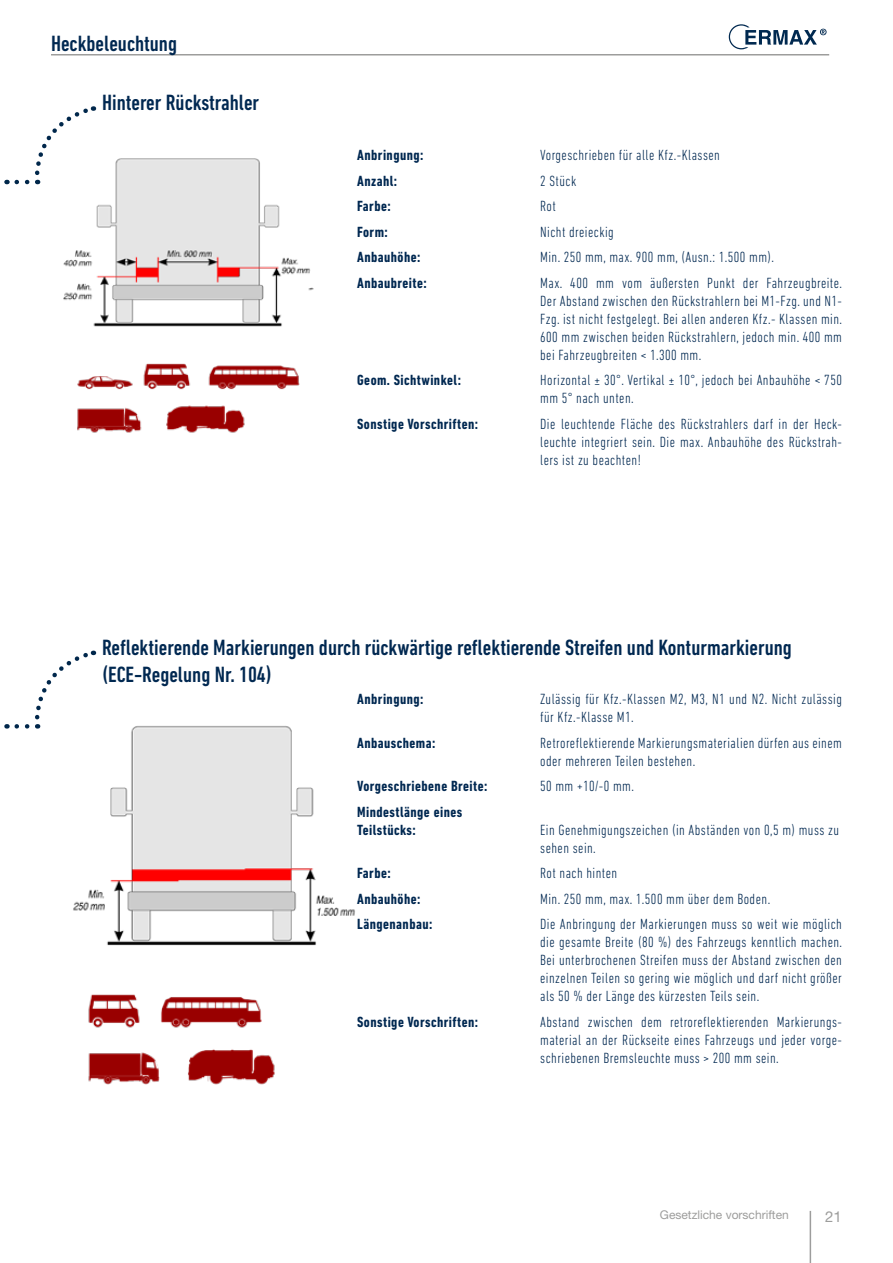
<style>
.page{position:relative;width:893px;height:1263px;background:#fff}
.page>*{position:absolute;margin:0;border:0;box-sizing:border-box;transform-origin:0 0}
.t1{font:500 condensed 22.5px/27px "DIN Next LT Pro";color:#002851}
.t2{font:300 condensed 15px/18px "DIN Next LT Pro";letter-spacing:.03em;color:#002851;text-align:justify}
.t3{font:700 condensed 15px/18px "DIN Next LT Pro";letter-spacing:.03em;color:#002851}
.t4{font:15px "Helvetica Neue LT Pro";color:#9d9d9c}
.t5{font:12px "Helvetica Neue LT Pro";color:#9d9d9c}
</style>
<div class="page">
<hr style="left:51px;top:54px;width:778px;height:2px;background:#9d9d9c">
<hr style="left:810px;top:1211px;width:1px;height:52px;background:#9d9d9c">
<svg style="left:729px;top:24px;width:97px;height:25px"></svg>
<img style="left:37px;top:158px;width:277px;height:275px">
<img style="left:73px;top:725px;width:282px;height:360px">
<svg style="left:17px;top:650px;width:77px;height:79px"></svg>
<svg style="left:17px;top:106px;width:77px;height:78px"></svg>
<h1 class="t1" style="left:51px;top:30px;width:127px">Heckbeleuchtung</h1>
<h1 class="t1" style="left:102px;top:89px;width:159px">Hinterer Rückstrahler</h1>
<p class="t3" style="left:357px;top:146px;width:68px">Anbringung:</p>
<p class="t2" style="left:540px;top:146px;width:181px">Vorgeschrieben für alle Kfz.-Klassen</p>
<p class="t3" style="left:357px;top:172px;width:42px">Anzahl:</p>
<p class="t2" style="left:540px;top:171px;width:38px">2 Stück</p>
<p class="t3" style="left:357px;top:197px;width:35px">Farbe:</p>
<p class="t2" style="left:540px;top:197px;width:17px">Rot</p>
<p class="t3" style="left:357px;top:223px;width:32px">Form:</p>
<p class="t2" style="left:540px;top:222px;width:75px">Nicht dreieckig</p>
<p class="t3" style="left:357px;top:248px;width:65px">Anbauhöhe:</p>
<p class="t2" style="left:540px;top:248px;width:235px">Min. 250 mm, max. 900 mm, (Ausn.: 1.500 mm).</p>
<p class="t3" style="left:357px;top:274px;width:71px">Anbaubreite:</p>
<p class="t2" style="left:540px;top:273px;width:303px">Max. 400 mm vom äußersten Punkt der Fahrzeugbreite.<br>Der Abstand zwischen den Rückstrahlern bei M1-Fzg. und N1- Fzg. ist nicht festgelegt. Bei allen anderen Kfz.- Klassen min.<br>600 mm zwischen beiden Rückstrahlern, jedoch min. 400 mm bei Fahrzeugbreiten &lt; 1.300 mm.</p>
<p class="t3" style="left:357px;top:371px;width:105px">Geom. Sichtwinkel:</p>
<p class="t2" style="left:540px;top:371px;width:303px">Horizontal ± 30°. Vertikal ± 10°, jedoch bei Anbauhöhe &lt; 750 mm 5° nach unten.</p>
<p class="t3" style="left:357px;top:415px;width:122px">Sonstige Vorschriften:</p>
<p class="t2" style="left:540px;top:414px;width:303px">Die leuchtende Fläche des Rückstrahlers darf in der Heck&shy;leuchte integriert sein. Die max. Anbauhöhe des Rückstrah&shy;lers ist zu beachten!</p>
<h1 class="t1" style="left:102px;top:634px;width:691px">Reflektierende Markierungen durch rückwärtige reflektierende Streifen und Konturmarkierung (ECE-Regelung Nr. 104)</h1>
<p class="t3" style="left:357px;top:690px;width:68px">Anbringung:</p>
<p class="t2" style="left:540px;top:690px;width:303px">Zulässig für Kfz.-Klassen M2, M3, N1 und N2. Nicht zulässig für Kfz.-Klasse M1.</p>
<p class="t3" style="left:357px;top:734px;width:80px">Anbauschema:</p>
<p class="t2" style="left:540px;top:734px;width:303px">Retroreflektierende Markierungsmaterialien dürfen aus einem oder mehreren Teilen bestehen.</p>
<p class="t3" style="left:357px;top:777px;width:132px">Vorgeschriebene Breite:</p>
<p class="t2" style="left:540px;top:777px;width:95px">50 mm +10/-0 mm.</p>
<p class="t3" style="left:357px;top:803px;width:106px">Mindestlänge eines<br>Teilstücks:</p>
<p class="t2" style="left:540px;top:821px;width:300px">Ein Genehmigungszeichen (in Abständen von 0,5 m) muss zu sehen sein.</p>
<p class="t3" style="left:357px;top:864px;width:35px">Farbe:</p>
<p class="t2" style="left:540px;top:864px;width:78px">Rot nach hinten</p>
<p class="t3" style="left:357px;top:890px;width:65px">Anbauhöhe:</p>
<p class="t2" style="left:540px;top:890px;width:231px">Min. 250 mm, max. 1.500 mm über dem Boden.</p>
<p class="t3" style="left:357px;top:915px;width:77px">Längenanbau:</p>
<p class="t2" style="left:540px;top:915px;width:303px">Die Anbringung der Markierungen muss so weit wie möglich die gesamte Breite (80 %) des Fahrzeugs kenntlich machen.<br>Bei unterbrochenen Streifen muss der Abstand zwischen den einzelnen Teilen so gering wie möglich und darf nicht größer als 50 % der Länge des kürzesten Teils sein.</p>
<p class="t3" style="left:357px;top:1013px;width:122px">Sonstige Vorschriften:</p>
<p class="t2" style="left:540px;top:1013px;width:303px">Abstand zwischen dem retroreflektierenden Markierungs&shy;material an der Rückseite eines Fahrzeugs und jeder vorge&shy;schriebenen Bremsleuchte muss &gt; 200 mm sein.</p>
<p class="t5" style="left:660px;top:1208px;width:130px">Gesetzliche vorschriften</p>
<p class="t4" style="left:825px;top:1207px;width:18px">21</p>
</div>
